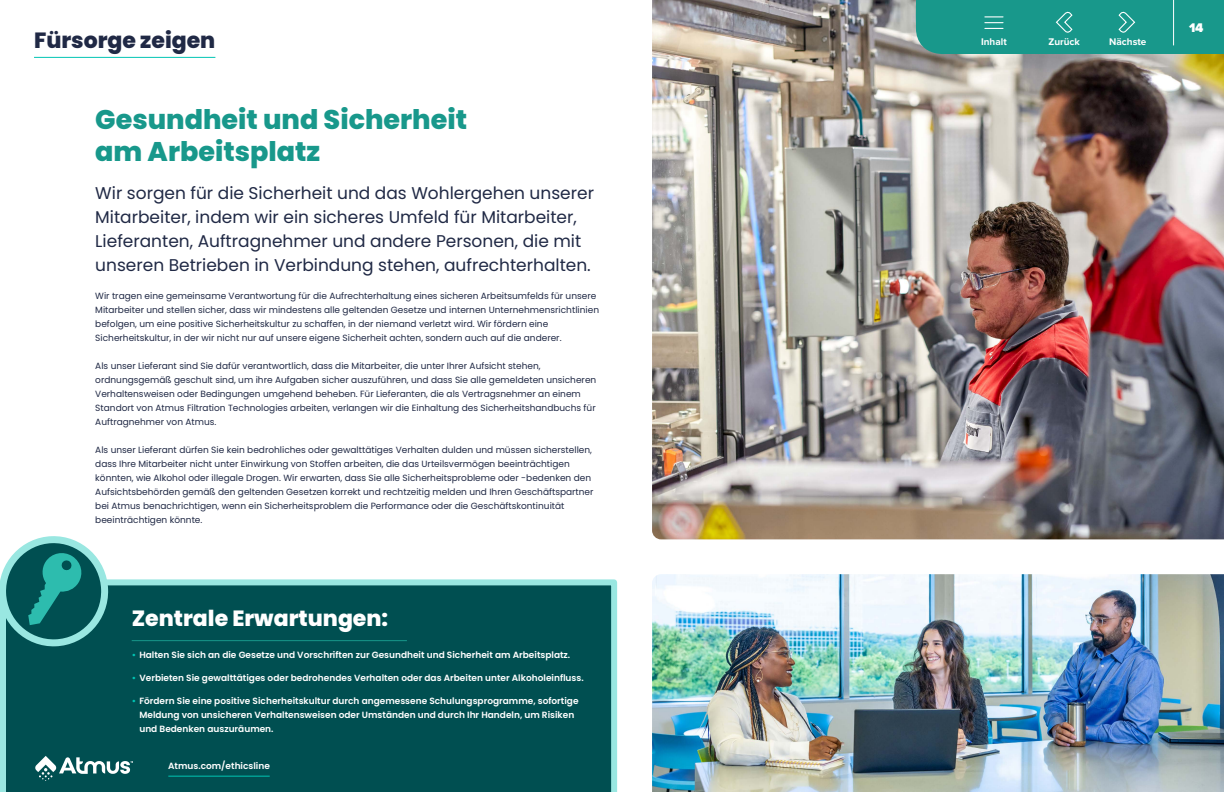
<style>
.page{position:relative;width:1224px;height:792px;background:#fff}
.page>*{position:absolute;margin:0;border:0;box-sizing:border-box;transform-origin:0 0}
.t1{font:800 27px/32px "Poppins";color:#18988b}
.t2{font:800 22px "Poppins";color:#fff}
.t3{font:800 22px "Poppins";color:#202945}
.t4{font:17px/24px "Poppins";color:#202945}
.t5{font:900 13px "Proxima Nova";color:#fff}
.t6{font:700 10px "Proxima Nova";color:#fff}
.t7{font:9px/14px "Poppins";color:#202945}
.t8{font:600 9px/14px "Poppins";color:#fff}
.s1{color:#00c4b3}
</style>
<div class="page">
<img style="left:652px;top:0;width:572px;height:539px">
<img style="left:652px;top:574px;width:572px;height:218px">
<hr style="left:34px;top:57px;width:181px;height:1px;background:#00c4b3">
<div style="left:0;top:579px;width:617px;height:213px;background:#004f51"></div>
<svg style="left:0;top:536px;width:110px;height:114px;background:#3f8e8c"></svg>
<hr style="left:132px;top:640px;width:275px;height:1px;background:#18988b">
<svg style="left:35px;top:756px;width:97px;height:25px"></svg>
<div style="left:916px;top:0;width:308px;height:54px;background:#18988b"></div>
<hr style="left:168px;top:776px;width:102px;height:1px;background:#00c4b3">
<h2 class="t3" style="left:34px;top:27px;width:183px">Fürsorge zeigen</h2>
<h1 class="t1" style="left:95px;top:104px;width:373px">Gesundheit und Sicherheit am Arbeitsplatz</h1>
<p class="t4" style="left:95px;top:181px;width:500px">Wir sorgen für die Sicherheit und das Wohlergehen unserer Mitarbeiter, indem wir ein sicheres Umfeld für Mitarbeiter, Lieferanten, Auftragnehmer und andere Personen, die mit unseren Betrieben in Verbindung stehen, aufrechterhalten.</p>
<p class="t7" style="left:95px;top:289px;width:505px">Wir tragen eine gemeinsame Verantwortung für die Aufrechterhaltung eines sicheren Arbeitsumfelds für unsere Mitarbeiter und stellen sicher, dass wir mindestens alle geltenden Gesetze und internen Unternehmensrichtlinien befolgen, um eine positive Sicherheitskultur zu schaffen, in der niemand verletzt wird. Wir fördern eine Sicherheitskultur, in der wir nicht nur auf unsere eigene Sicherheit achten, sondern auch auf die anderer.</p>
<p class="t7" style="left:95px;top:359px;width:503px">Als unser Lieferant sind Sie dafür verantwortlich, dass die Mitarbeiter, die unter Ihrer Aufsicht stehen, ordnungsgemäß geschult sind, um ihre Aufgaben sicher auszuführen, und dass Sie alle gemeldeten unsicheren Verhaltensweisen oder Bedingungen umgehend beheben. Für Lieferanten, die als Vertragsnehmer an einem Standort von Atmus Filtration Technologies arbeiten, verlangen wir die Einhaltung des Sicherheitshandbuchs für Auftragnehmer von Atmus.</p>
<p class="t7" style="left:95px;top:443px;width:500px">Als unser Lieferant dürfen Sie kein bedrohliches oder gewalttätiges Verhalten dulden und müssen sicherstellen, dass Ihre Mitarbeiter nicht unter Einwirkung von Stoffen arbeiten, die das Urteilsvermögen beeinträchtigen könnten, wie Alkohol oder illegale Drogen. Wir erwarten, dass Sie alle Sicherheitsprobleme oder -bedenken den Aufsichtsbehörden gemäß den geltenden Gesetzen korrekt und rechtzeitig melden und Ihren Geschäftspartner bei Atmus benachrichtigen, wenn ein Sicherheitsproblem die Performance oder die Geschäftskontinuität beeinträchtigen könnte.</p>
<h2 class="t2" style="left:132px;top:606px;width:258px">Zentrale Erwartungen:</h2>
<p class="t8" style="left:132px;top:648px;width:440px"><span class="s1">•</span> Halten Sie sich an die Gesetze und Vorschriften zur Gesundheit und Sicherheit am Arbeitsplatz.</p>
<p class="t8" style="left:132px;top:671px;width:454px"><span class="s1">•</span> Verbieten Sie gewalttätiges oder bedrohendes Verhalten oder das Arbeiten unter Alkoholeinfluss.</p>
<p class="t8" style="left:139px;top:694px;width:441px;text-indent:-8px"><span class="s1">•</span> Fördern Sie eine positive Sicherheitskultur durch angemessene Schulungsprogramme, sofortige<br>Meldung von unsicheren Verhaltensweisen oder Umständen und durch Ihr Handeln, um Risiken und Bedenken auszuräumen.</p>
<p class="t8" style="left:168px;top:759px;width:103px">Atmus.com/ethicsline</p>
<p class="t6" style="left:981px;top:35px;width:27px">Inhalt</p>
<p class="t6" style="left:1048px;top:35px;width:33px">Zurück</p>
<p class="t6" style="left:1109px;top:35px;width:39px">Nächste</p>
<h3 class="t5" style="left:1189px;top:18px;width:16px">14</h3>
</div>
